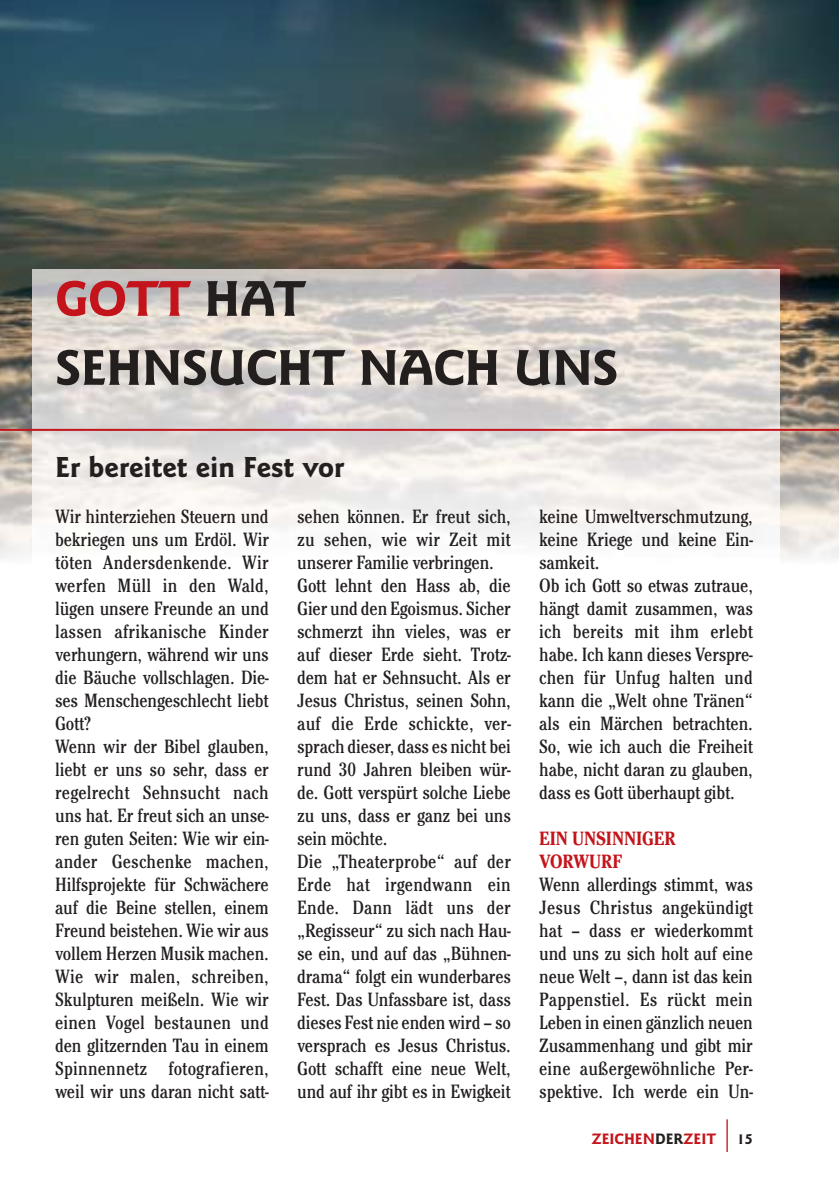
<style>
.page{position:relative;width:839px;height:1193px;background:#fff}
.page>*{position:absolute;margin:0;border:0;box-sizing:border-box;transform-origin:0 0}
.t1{font:700 52px/69px "Goudy Sans";letter-spacing:-.01em;color:#231f1f}
.t2{font:700 30px "Goudy Sans";color:#231f1f}
.t3{font:condensed 20px/23px "Cheltenham Itc T";letter-spacing:-.01em;color:#231f1f}
.t4{font:700 condensed 20px/23px "Cheltenham Itc T";letter-spacing:-.005em;color:#c4141b}
.t5{font:700 15.6px "Goudy Sans";color:#c4141b}
.s1{color:#c4141b}
.s2{color:#231f1f}
.s3{font-family:"Coronet";font-weight:400;font-size:32.6px}
</style>
<div class="page">
<img style="left:0;top:0;width:839px;height:559px">
<h1 class="t1" style="left:55px;top:267px;width:564px"><span class="s1">GOTT</span> HAT<br>SEHNSUCHT NACH UNS</h1>
<h2 class="t2" style="left:55px;top:455px;width:291px">Er bereitet ein Fest vor</h2>
<p class="t3" style="left:55px;top:506px;width:215px">Wir hinterziehen Steuern und bekriegen uns um Erdöl. Wir töten Andersdenkende. Wir werfen Müll in den Wald, lügen unsere Freunde an und lassen afrikanische Kinder verhungern, während wir uns die Bäuche vollschlagen. Die&shy;ses Menschengeschlecht liebt<br>Gott?<br>Wenn wir der Bibel glauben, liebt er uns so sehr, dass er regelrecht Sehnsucht nach uns hat. Er freut sich an unse&shy;ren guten Seiten: Wie wir ein&shy;ander Geschenke machen,<br>Hilfsprojekte für Schwächere auf die Beine stellen, einem<br>Freund beistehen. Wie wir aus vollem Herzen Musik machen.<br>Wie wir malen, schreiben,<br>Skulpturen meißeln. Wie wir einen Vogel bestaunen und den glitzernden Tau in einem<br>Spinnennetz fotografieren, weil wir uns daran nicht satt-</p>
<p class="t3" style="left:297px;top:506px;width:215px">sehen können. Er freut sich, zu sehen, wie wir Zeit mit unserer Familie verbringen.<br>Gott lehnt den Hass ab, die<br>Gier und den Egoismus. Sicher schmerzt ihn vieles, was er auf dieser Erde sieht. Trotz&shy;dem hat er Sehnsucht. Als er<br>Jesus Christus, seinen Sohn, auf die Erde schickte, ver&shy;sprach dieser, dass es nicht bei rund 30 Jahren bleiben wür&shy;de. Gott verspürt solche Liebe zu uns, dass er ganz bei uns sein möchte.<br>Die „Theaterprobe“ auf der<br>Erde hat irgendwann ein<br>Ende. Dann lädt uns der „Regisseur“ zu sich nach Hau&shy;se ein, und auf das „Bühnen&shy;drama“ folgt ein wunderbares<br>Fest. Das Unfassbare ist, dass dieses Fest nie enden wird – so versprach es Jesus Christus.<br>Gott schafft eine neue Welt, und auf ihr gibt es in Ewigkeit</p>
<p class="t3" style="left:539px;top:506px;width:215px">keine Umweltverschmutzung, keine Kriege und keine Ein&shy;samkeit.<br>Ob ich Gott so etwas zutraue, hängt damit zusammen, was ich bereits mit ihm erlebt habe. Ich kann dieses Verspre&shy;chen für Unfug halten und kann die „Welt ohne Tränen“ als ein Märchen betrachten.<br>So, wie ich auch die Freiheit habe, nicht daran zu glauben, dass es Gott überhaupt gibt.</p>
<p class="t4" style="left:539px;top:829px;width:138px">EIN UNSINNIGER<br>VORWURF</p>
<p class="t3" style="left:539px;top:874px;width:215px;text-align:justify">Wenn allerdings stimmt, was Jesus Christus angekündigt hat – dass er wiederkommt und uns zu sich holt auf eine neue Welt –, dann ist das kein Pappenstiel. Es rückt mein Leben in einen gänzlich neuen Zusammenhang und gibt mir eine außergewöhnliche Per&shy;spektive. Ich werde ein Un-</p>
<p class="t5" style="left:591px;top:1133px;width:163px">ZEICHEN<span class="s2">DER</span>ZEIT <span class="s3">|</span> <span class="s2">15</span></p>
</div>
